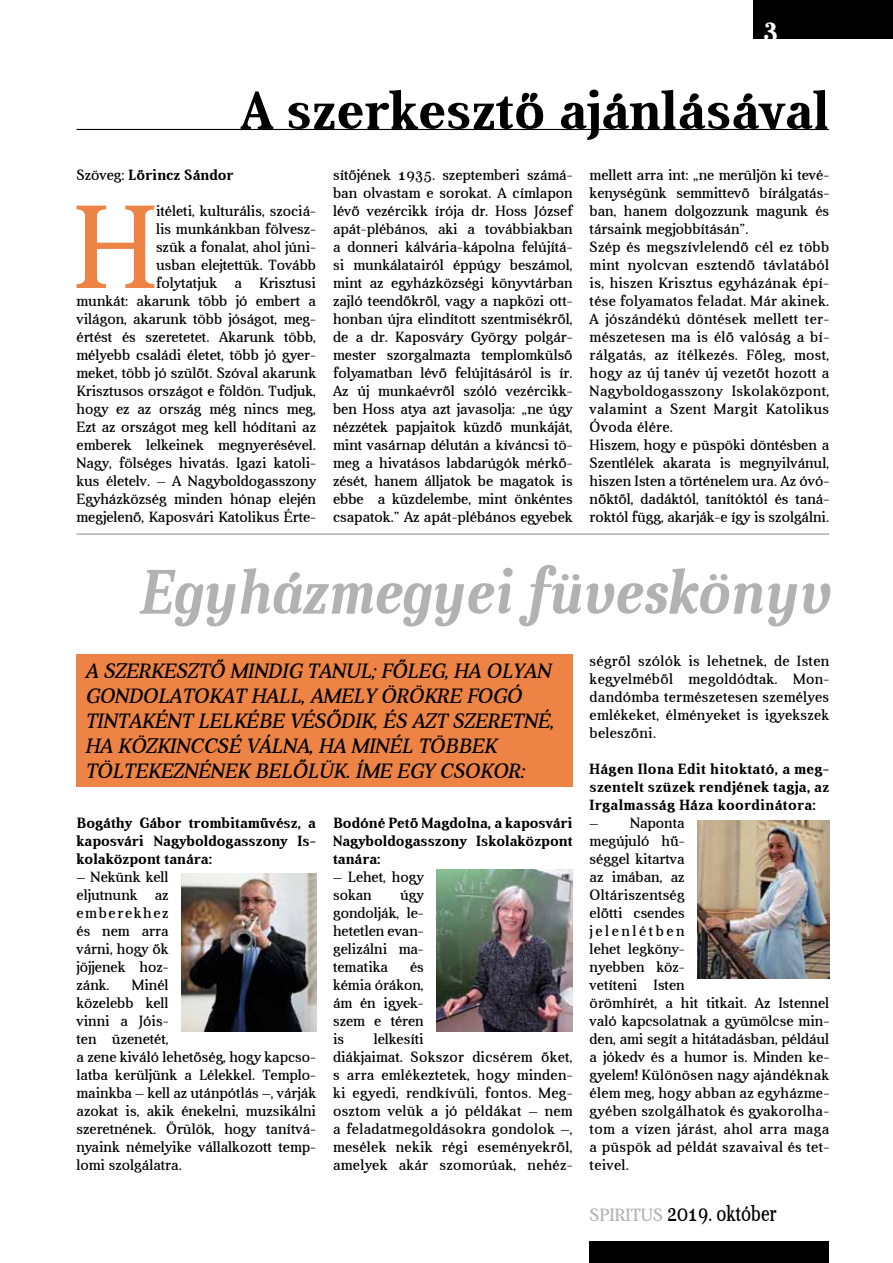
<style>
.page{position:relative;width:893px;height:1263px;background:#fff}
.page>*{position:absolute;margin:0;border:0;box-sizing:border-box;transform-origin:0 0}
.t1{font:118.8px "Aver";color:#ed8446}
.t2{font:italic 700 63px "Aver";color:#b3b2b2;scale:.9 1}
.t3{font:700 54px "Aver";color:#000}
.t4{font:700 27px "Aver";color:#fff}
.t5{font:22.5px "Aver";color:#000;scale:.8 1}
.t6{font:italic 21px/25.2px "Aver";color:#000}
.t7{font:15px/18px "Aver";color:#000;text-align:justify}
.t8{font:15px/18px "Aver";letter-spacing:.02em;color:#000}
.t9{font:700 15px/18px "Aver";color:#000;text-align:justify}
.s1{font-weight:400}
.s2{font-size:18px;color:#b3b2b2}
</style>
<div class="page">
<div style="left:590px;top:1242px;width:239px;height:21px;background:#000"></div>
<div style="left:754px;top:0;width:139px;height:38px;background:#000"></div>
<hr style="left:77px;top:129px;width:752px;height:1px;background:#000">
<hr style="left:77px;top:534px;width:752px;height:1px;background:#878787">
<div style="left:77px;top:654px;width:496px;height:133px;background:#ed8446"></div>
<img style="left:181px;top:874px;width:135px;height:157px">
<img style="left:437px;top:870px;width:136px;height:161px">
<img style="left:697px;top:821px;width:132px;height:157px">
<h3 class="t4" style="left:762px;top:14px;width:18px">3</h3>
<h3 class="t3" style="left:240px;top:80px;width:591px">A szerkesztő ajánlásával</h3>
<p class="t9" style="left:77px;top:166px;width:159px"><span class="s1">Szöveg:</span> Lőrincz Sándor</p>
<h1 class="t1" style="left:75px;top:183px;width:83px">H</h1>
<p class="t7" style="left:77px;top:202px;width:241px;text-align:right">itéleti, kulturális, szociá-<br>lis munkánkban fölves -<br>szük a fonalat, ahol júni-<br>usban elejtettük. Tovább<br>folytatjuk a Krisztusi<br>munkát: akarunk több jó embert a világon, akarunk több jóságot, meg&shy;értést és szeretetet. Akarunk több, mélyebb családi életet, több jó gyer&shy;meket, több jó szülőt. Szóval akarunk Krisztusos országot e földön. Tudjuk, hogy ez az ország még nincs meg, Ezt az országot meg kell hódítani az emberek lelkeinek megnyerésével.<br>Nagy, fölséges hivatás. Igazi katoli&shy;kus életelv. – A Nagyboldogasszony Egyházközség minden hónap elején megjelenő, Kaposvári Katolikus Érte-</p>
<p class="t7" style="left:333px;top:166px;width:241px">sítőjének 1935. szeptemberi számá&shy;ban olvastam e sorokat. A címlapon lévő vezércikk írója dr. Hoss József apát-plébános, aki a továbbiakban a donneri kálvária-kápolna felújítá&shy;si munkálatairól éppúgy beszámol, mint az egyházközségi könyvtárban zajló teendőkről, vagy a napközi ott&shy;honban újra elindított szentmisékről, de a dr. Kaposváry György polgár&shy;mester szorgalmazta templomkülső folyamatban lévő felújításáról is ír.<br>Az új munkaévről szóló vezércikk&shy;ben Hoss atya azt javasolja: „ne úgy nézzétek papjaitok küzdő munkáját, mint vasárnap délután a kíváncsi tö&shy;meg a hivatásos labdarúgók mérkő&shy;zését, hanem álljatok be magatok is ebbe a küzdelembe, mint önkéntes csapatok.” Az apát-plébános egyebek</p>
<p class="t8" style="left:590px;top:166px;width:241px">mellett arra int: „ne merüljön ki tevé&shy;kenységünk semmittevő bírálgatás&shy;ban, hanem dolgozzunk magunk és társaink megjobbításán”.<br>Szép és megszívlelendő cél ez több mint nyolcvan esztendő távlatából is, hiszen Krisztus egyházának épí&shy;tése folyamatos feladat. Már akinek.<br>A jószándékú döntések mellett ter&shy;mészetesen ma is élő valóság a bí&shy;rálgatás, az ítélkezés. Főleg, most, hogy az új tanév új vezetőt hozott a Nagyboldogasszony Iskolaközpont, valamint a Szent Margit Katolikus Óvoda élére.<br>Hiszem, hogy e püspöki döntésben a Szentlélek akarata is megnyilvánul, hiszen Isten a történelem ura. Az óvó&shy;nőktől, dadáktól, tanítóktól és taná&shy;roktól függ, akarják-e így is szolgálni.</p>
<h2 class="t2" style="left:138px;top:557px;width:769px">Egyházmegyei füveskönyv</h2>
<h3 class="t6" style="left:85px;top:658px;width:470px">A SZERKESZTŐ MINDIG TANUL; FŐLEG, HA OLYAN GONDOLATOKAT HALL, AMELY ÖRÖKRE FOGÓ TINTAKÉNT LELKÉBE VÉSŐDIK, ÉS AZT SZERETNÉ, HA KÖZKINCCSÉ VÁLNA, HA MINÉL TÖBBEK TÖLTEKEZNÉNEK BELŐLÜK. ÍME EGY CSOKOR:</h3>
<p class="t7" style="left:590px;top:652px;width:241px">ségről szólók is lehetnek, de Isten kegyelméből megoldódtak. Mon&shy;dandómba természetesen személyes emlékeket, élményeket is igyekszek beleszőni.</p>
<p class="t9" style="left:590px;top:760px;width:241px">Hágen Ilona Edit hitoktató, a meg&shy;szentelt szüzek rendjének tagja, az Irgalmasság Háza koordinátora:</p>
<p class="t7" style="left:590px;top:814px;width:241px;text-align:left">– Naponta<br>megújuló hű-<br>séggel kitartva<br>az imában, az<br>Oltáriszentség<br>előtti csendes<br>jelenlétben<br>lehet legkön -<br>nyebben köz-<br>vetíteni Isten<br>örömhírét, a hit titkait. Az Istennel való kapcsolatnak a gyümölcse min&shy;den, ami segít a hitátadásban, például a jókedv és a humor is. Minden ke&shy;gyelem! Különösen nagy ajándéknak élem meg, hogy abban az egyházme&shy;gyében szolgálhatok és gyakorolha&shy;tom a vízen járást, ahol arra maga a püspök ad példát szavaival és tet&shy;teivel.</p>
<p class="t9" style="left:77px;top:814px;width:241px">Bogáthy Gábor trombitaművész, a kaposvári Nagyboldogasszony Is&shy;kolaközpont tanára:</p>
<p class="t7" style="left:77px;top:868px;width:94px">– Nekünk kell eljutnunk az emberekhez és nem arra várni, hogy ők jöjjenek hoz&shy;zánk.</p>
<p class="t9" style="left:333px;top:814px;width:241px">Bodóné Pető Magdolna, a kaposvári Nagyboldogasszony Iskolaközpont tanára:</p>
<p class="t7" style="left:333px;top:868px;width:92px">– Lehet, hogy sokan</p>
<p class="t7" style="left:333px;top:886px;width:92px;text-indent:67px">úgy gondolják, le&shy;hetetlen evan&shy;gelizálni ma&shy;tematika</p>
<p class="t7" style="left:333px;top:958px;width:92px;text-indent:77px">és kémia órákon, ám én igyek&shy;szem e téren is</p>
<p class="t7" style="left:77px;top:976px;width:241px;text-align:left;text-indent:55px">Minél<br>közelebb kell<br>vinni a Jóis-<br>ten üzenetét,<br>a zene kiváló lehetőség, hogy kapcso&shy;latba kerüljünk a Lélekkel. Templo&shy;mainkba – kell az utánpótlás –, várják azokat is, akik énekelni, muzsikálni szeretnének. Örülök, hogy tanítvá&shy;nyaink némelyike vállalkozott temp&shy;lomi szolgálatra.</p>
<p class="t8" style="left:333px;top:1030px;width:241px;text-indent:41px">lelkesíti<br>diákjaimat. Sokszor dicsérem őket, s arra emlékeztetek, hogy minden&shy;ki egyedi, rendkívüli, fontos. Meg&shy;osztom velük a jó példákat – nem a feladatmegoldásokra gondolok –, mesélek nekik régi eseményekről, amelyek akár szomorúak, nehéz-</p>
<h3 class="t5" style="left:590px;top:1201px;width:235px"><span class="s2">SPIRITUS</span> 2019. október</h3>
</div>
